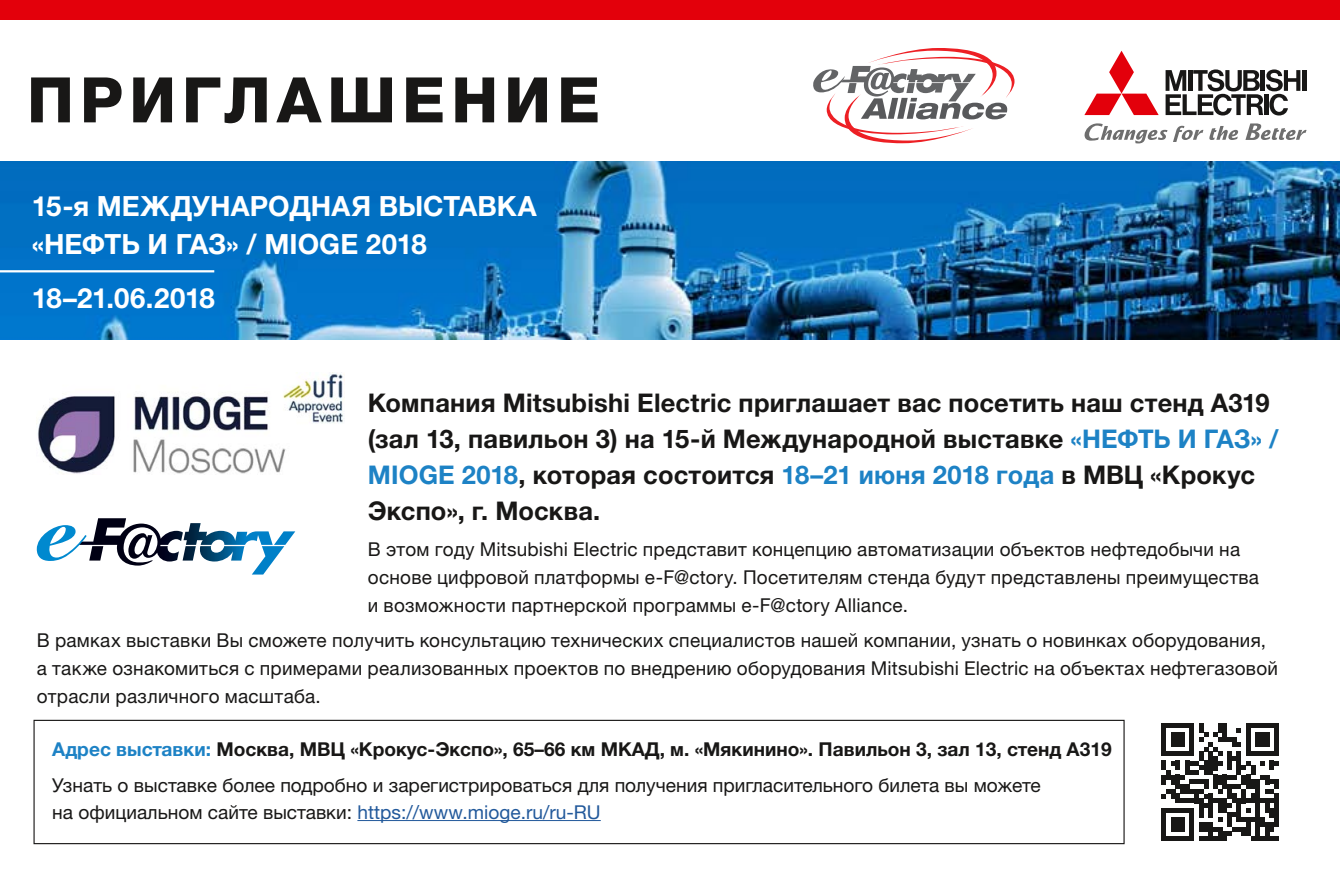
<style>
.page{position:relative;width:1340px;height:881px;background:#fff}
.page>*{position:absolute;margin:0;border:0;box-sizing:border-box;transform-origin:0 0}
.t1{font:800 62.77px "Helvetica Neue LTW1 G";letter-spacing:.1em;color:#181716}
.t2{font:700 27.9px/38.2px "Helvetica Neue LTW1 G";letter-spacing:-.005em;color:#fff}
.t3{font:700 25.65px/35.8px "Helvetica Neue LTW1 G";letter-spacing:.005em;color:#181716}
.t4{font:19.12px/27.9px "Helvetica Neue LTW1 G";letter-spacing:.01em;color:#181716}
.s1{color:#1d82c5}
.s2{font-weight:700;color:#1d82c5}
.s3{font-weight:700}
.s4{color:#22599b}
</style>
<div class="page">
<img style="left:0;top:161px;width:1339px;height:179px">
<svg style="left:1161px;top:723px;width:117px;height:117px"></svg>
<hr style="left:357px;top:819px;width:244px;height:1px;background:#22599b">
<div style="left:33px;top:719px;width:1091px;height:124px;border:1px solid #181716"></div>
<svg style="left:1245px;top:123px;width:61px;height:17px"></svg>
<svg style="left:1084px;top:123px;width:119px;height:20px"></svg>
<svg style="left:1209px;top:126px;width:29px;height:14px"></svg>
<svg style="left:1084px;top:51px;width:74px;height:64px"></svg>
<hr style="left:1302px;top:70px;width:4px;height:21px;background:#181716">
<svg style="left:1165px;top:69px;width:135px;height:46px"></svg>
<div style="left:0;top:0;width:1339px;height:19px;background:#e3000b"></div>
<img style="left:38px;top:372px;width:306px;height:102px">
<hr style="left:0;top:270px;width:214px;height:2px;background:#fff">
<svg style="left:813px;top:48px;width:201px;height:95px"></svg>
<svg style="left:37px;top:518px;width:258px;height:56px"></svg>
<h1 class="t1" style="left:27px;top:63px;width:574px">ПРИГЛАШЕНИЕ</h1>
<h2 class="t2" style="left:32px;top:186px;width:506px">15-я МЕЖДУНАРОДНАЯ ВЫСТАВКА «НЕФТЬ И ГАЗ» / MIOGE 2018</h2>
<h2 class="t2" style="left:32px;top:279px;width:184px">18–21.06.2018</h2>
<h3 class="t3" style="left:368px;top:385px;width:912px">Компания Mitsubishi Electric приглашает вас посетить наш стенд А319 (зал 13, павильон 3) на 15-й Международной выставке <span class="s1">«НЕФТЬ И ГАЗ» / MIOGE 2018</span>, которая состоится <span class="s1">18–21 июня 2018 года</span> в МВЦ «Крокус Экспо», г. Москва.</h3>
<p class="t4" style="left:368px;top:534px;width:892px">В этом году Mitsubishi Electric представит концепцию автоматизации объектов нефтедобычи на основе цифровой платформы e-F@ctory. Посетителям стенда будут представлены преимущества и возможности партнерской программы e-F@ctory Alliance.</p>
<p class="t4" style="left:37px;top:626px;width:1242px">В рамках выставки Вы сможете получить консультацию технических специалистов нашей компании, узнать о новинках оборудования, а также ознакомиться с примерами реализованных проектов по внедрению оборудования Mitsubishi Electric на объектах нефтегазовой отрасли различного масштаба.</p>
<p class="t4" style="left:52px;top:730px;width:1060px;line-height:36.4px"><span class="s2">Адрес выставки:</span> <span class="s3">Москва, МВЦ «Крокус-Экспо», 65–66 км МКАД, м. «Мякинино». Павильон 3, зал 13, стенд А319<br></span>Узнать о выставке более подробно и зарегистрироваться для получения пригласительного билета вы можете</p>
<p class="t4" style="left:52px;top:797px;width:550px">на официальном сайте выставки: <span class="s4">https://www.mioge.ru/ru-RU</span></p>
</div>
